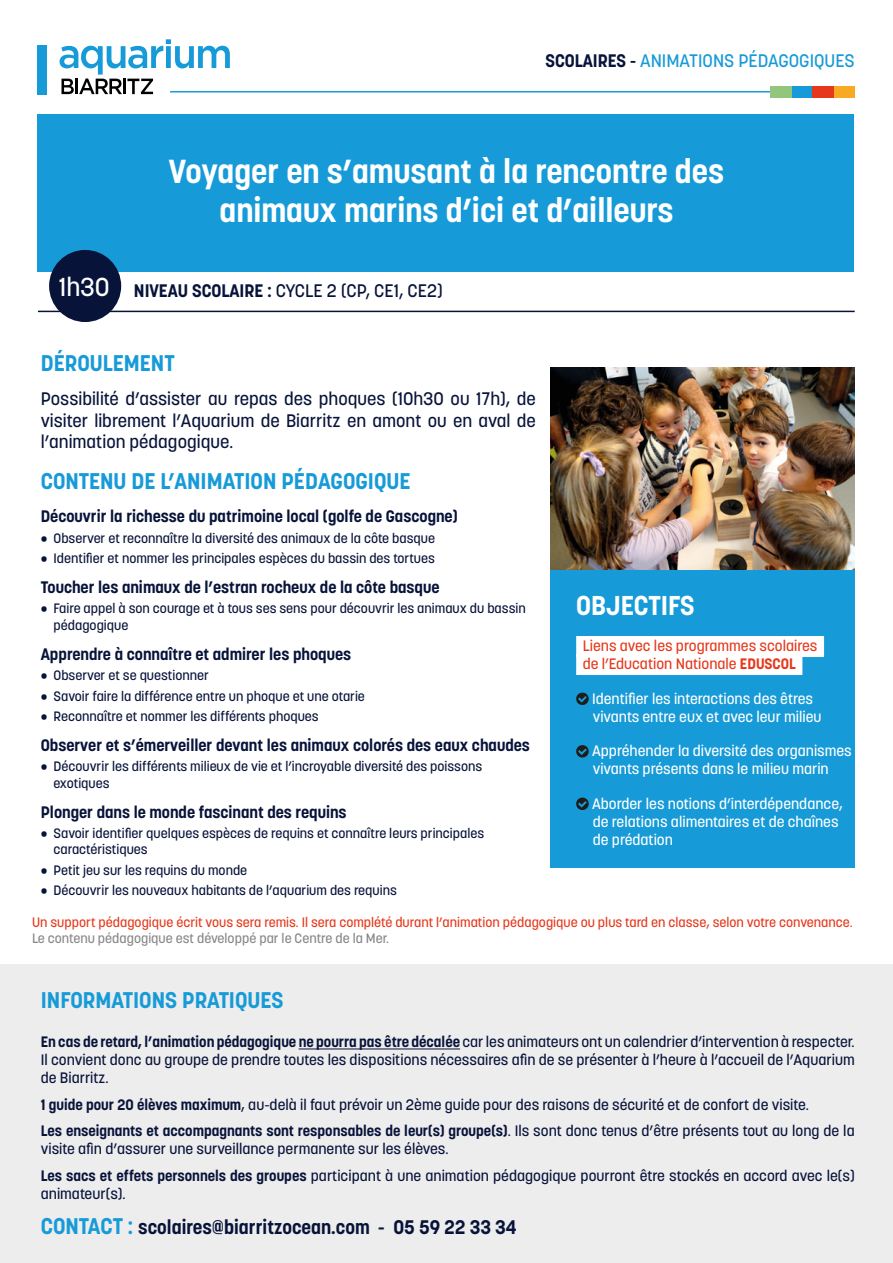
<style>
.page{position:relative;width:893px;height:1263px;background:#fff}
.page>*{position:absolute;margin:0;border:0;box-sizing:border-box;transform-origin:0 0}
.t1{font:700 33px/39px "Korolev";color:#fff;text-align:center}
.t2{font:700 27px "Korolev";color:#fff}
.t3{font:500 25.65px "Korolev";color:#fff}
.t4{font:700 22.5px "Korolev";color:#179bd8}
.t5{font:700 19.5px "Korolev";color:#08133a}
.t6{font:500 18px/21.6px "Korolev";color:#08133a;text-align:justify}
.t7{font:500 18px "Korolev";color:#179bd8}
.t8{font:700 16.5px "Korolev";color:#08133a}
.t9{font:500 15px/18px "Korolev";color:#08133a}
.t10{font:500 15px/18px "Korolev";color:#fff}
.t11{font:500 15px "Korolev";color:#e6391c}
.t12{font:500 13.5px/16.2px "Korolev";color:#08133a}
.t13{font:500 13.5px "Korolev";color:#e6391c}
.t14{font:500 13.5px "Korolev";color:#878787}
.s1{font-weight:700;color:#08133a}
.s2{font-weight:700}
.s3{font-size:22.5px;color:#179bd8}
</style>
<div class="page">
<svg style="left:60px;top:39px;width:170px;height:55px"></svg>
<div style="left:37px;top:45px;width:10px;height:50px;background:#179bd8"></div>
<hr style="left:170px;top:91px;width:685px;height:2px;background:#179bd8">
<div style="left:833px;top:86px;width:22px;height:11px;background:#f8aa24"></div>
<div style="left:791px;top:86px;width:21px;height:11px;background:#179bd8"></div>
<div style="left:812px;top:86px;width:21px;height:11px;background:#e6391c"></div>
<div style="left:770px;top:86px;width:21px;height:11px;background:#92c67c"></div>
<div style="left:0;top:964px;width:893px;height:299px;background:#ededed"></div>
<hr style="left:299px;top:1048px;width:161px;height:1px;background:#08133a">
<div style="left:38px;top:115px;width:816px;height:157px;background:#179bd8"></div>
<div style="left:551px;top:569px;width:304px;height:298px;background:#179bd8"></div>
<div style="left:576px;top:636px;width:248px;height:21px;background:#fff"></div>
<div style="left:576px;top:654px;width:226px;height:21px;background:#fff"></div>
<svg style="left:576px;top:693px;width:13px;height:12px"></svg>
<svg style="left:576px;top:745px;width:13px;height:12px"></svg>
<svg style="left:576px;top:798px;width:13px;height:12px"></svg>
<hr style="left:38px;top:311px;width:817px;height:1px;background:#08133a">
<div style="left:49px;top:250px;width:72px;height:72px;background:#08133a;border-radius:50%"></div>
<img style="left:551px;top:367px;width:304px;height:203px">
<p class="t7" style="left:545px;top:49px;width:311px"><span class="s1">SCOLAIRES -</span> ANIMATIONS PÉDAGOGIQUES</p>
<p class="t3" style="left:59px;top:270px;width:53px">1h30</p>
<p class="t1" style="left:169px;top:152px;width:557px">Voyager en s’amusant à la rencontre des animaux marins d’ici et d’ailleurs</p>
<p class="t6" style="left:134px;top:280px;width:310px"><span class="s2">NIVEAU SCOLAIRE :</span> CYCLE 2 (CP, CE1, CE2)</p>
<p class="t4" style="left:41px;top:349px;width:135px">DÉROULEMENT</p>
<p class="t6" style="left:41px;top:388px;width:497px">Possibilité d’assister au repas des phoques (10h30 ou 17h), de visiter librement l’Aquarium de Biarritz en amont ou en aval de l’animation pédagogique.</p>
<p class="t4" style="left:41px;top:467px;width:371px">CONTENU DE L’ANIMATION PÉDAGOGIQUE</p>
<p class="t8" style="left:41px;top:506px;width:418px">Découvrir la richesse du patrimoine local (golfe de Gascogne)</p>
<p class="t12" style="left:41px;top:530px;width:396px">• Observer et reconnaître la diversité des animaux de la côte basque</p>
<p class="t12" style="left:41px;top:550px;width:396px">• Identifier et nommer les principales espèces du bassin des tortues</p>
<p class="t8" style="left:41px;top:577px;width:400px">Toucher les animaux de l’estran rocheux de la côte basque</p>
<p class="t12" style="left:54px;top:600px;width:474px;text-indent:-13px">• Faire appel à son courage et à tous ses sens pour découvrir les animaux du bassin pédagogique</p>
<p class="t8" style="left:41px;top:643px;width:312px">Apprendre à connaître et admirer les phoques</p>
<p class="t12" style="left:41px;top:667px;width:170px">• Observer et se questionner</p>
<p class="t12" style="left:41px;top:688px;width:326px">• Savoir faire la différence entre un phoque et une otarie</p>
<p class="t12" style="left:41px;top:708px;width:279px">• Reconnaître et nommer les différents phoques</p>
<p class="t8" style="left:41px;top:735px;width:491px">Observer et s’émerveiller devant les animaux colorés des eaux chaudes</p>
<p class="t12" style="left:54px;top:758px;width:430px;text-indent:-13px">• Découvrir les différents milieux de vie et l’incroyable diversité des poissons exotiques</p>
<p class="t8" style="left:41px;top:801px;width:307px">Plonger dans le monde fascinant des requins</p>
<p class="t12" style="left:54px;top:825px;width:432px;text-indent:-13px">• Savoir identifier quelques espèces de requins et connaître leurs principales caractéristiques</p>
<p class="t12" style="left:41px;top:862px;width:208px">• Petit jeu sur les requins du monde</p>
<p class="t12" style="left:41px;top:882px;width:358px">• Découvrir les nouveaux habitants de l’aquarium des requins</p>
<p class="t2" style="left:576px;top:588px;width:120px">OBJECTIFS</p>
<p class="t11" style="left:583px;top:636px;width:236px">Liens avec les programmes scolaires</p>
<p class="t11" style="left:583px;top:654px;width:214px">de l’Education Nationale <span class="s2">EDUSCOL</span></p>
<p class="t10" style="left:592px;top:689px;width:231px">Identifier les interactions des êtres vivants entre eux et avec leur milieu</p>
<p class="t10" style="left:592px;top:742px;width:261px">Appréhender la diversité des organismes vivants présents dans le milieu marin</p>
<p class="t10" style="left:592px;top:794px;width:252px">Aborder les notions d’interdépendance, de relations alimentaires et de chaînes de prédation</p>
<p class="t13" style="left:32px;top:914px;width:822px">Un support pédagogique écrit vous sera remis. Il sera complété durant l’animation pédagogique ou plus tard en classe, selon votre convenance.</p>
<p class="t14" style="left:32px;top:930px;width:358px">Le contenu pédagogique est développé par le Centre de la Mer.</p>
<h3 class="t4" style="left:41px;top:986px;width:244px">INFORMATIONS PRATIQUES</h3>
<p class="t9" style="left:41px;top:1033px;width:815px;text-align:justify"><span class="s2">En cas de retard, l’animation pédagogique ne pourra pas être décalée</span> car les animateurs ont un calendrier d’intervention à respecter.<br>Il convient donc au groupe de prendre toutes les dispositions nécessaires afin de se présenter à l’heure à l’accueil de l’Aquarium de Biarritz.</p>
<p class="t9" style="left:41px;top:1091px;width:815px;line-height:26.5px"><span class="s2">1 guide pour 20 élèves maximum</span>, au-delà il faut prévoir un 2ème guide pour des raisons de sécurité et de confort de visite.<br><span class="s2">Les enseignants et accompagnants sont responsables de leur(s) groupe(s)</span>. Ils sont donc tenus d’être présents tout au long de la</p>
<p class="t9" style="left:41px;top:1136px;width:815px;line-height:26.5px">visite afin d’assurer une surveillance permanente sur les élèves.<br><span class="s2">Les sacs et effets personnels des groupes</span> participant à une animation pédagogique pourront être stockés en accord avec le(s)</p>
<p class="t9" style="left:41px;top:1185px;width:86px">animateur(s).</p>
<h3 class="t5" style="left:41px;top:1215px;width:477px"><span class="s3">CONTACT :</span> scolaires@biarritzocean.com - 05 59 22 33 34</h3>
</div>
